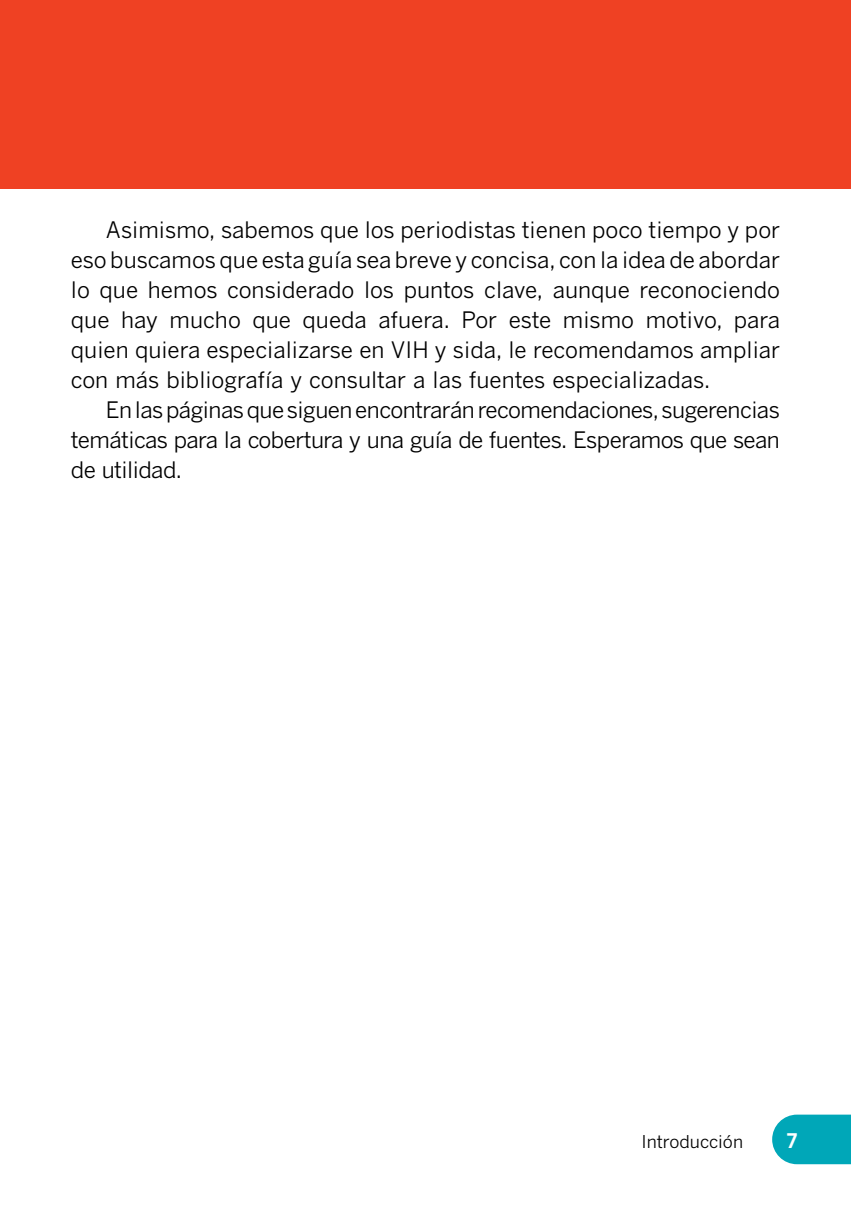
<style>
.page{position:relative;width:851px;height:1205px;background:#fff}
.page>*{position:absolute;margin:0;border:0;box-sizing:border-box;transform-origin:0 0}
.t1{font:22.5px/30px "Benton Gothic";letter-spacing:-.02em;color:#000;text-align:justify}
.t2{font:700 20px "Benton Gothic";color:#fff}
.t3{font:17.5px "Benton Gothic";color:#000}
</style>
<div class="page">
<svg style="left:772px;top:1114px;width:78px;height:50px;background:#14aebd"></svg>
<div style="left:0;top:0;width:850px;height:189px;background:#ef4123"></div>
<p class="t1" style="left:71px;top:214px;width:710px;text-indent:35px">Asimismo, sabemos que los periodistas tienen poco tiempo y por eso buscamos que esta guía sea breve y concisa, con la idea de abordar lo que hemos considerado los puntos clave, aunque reconociendo que hay mucho que queda afuera. Por este mismo motivo, para quien quiera especializarse en VIH y sida, le recomendamos ampliar con más bibliografía y consultar a las fuentes especializadas.</p>
<p class="t1" style="left:71px;top:394px;width:710px;text-indent:35px">En las páginas que siguen encontrarán recomendaciones, sugerencias temáticas para la cobertura y una guía de fuentes. Esperamos que sean de utilidad.</p>
<p class="t3" style="left:641px;top:1131px;width:103px">Introducción</p>
<p class="t2" style="left:786px;top:1128px;width:13px">7</p>
</div>
